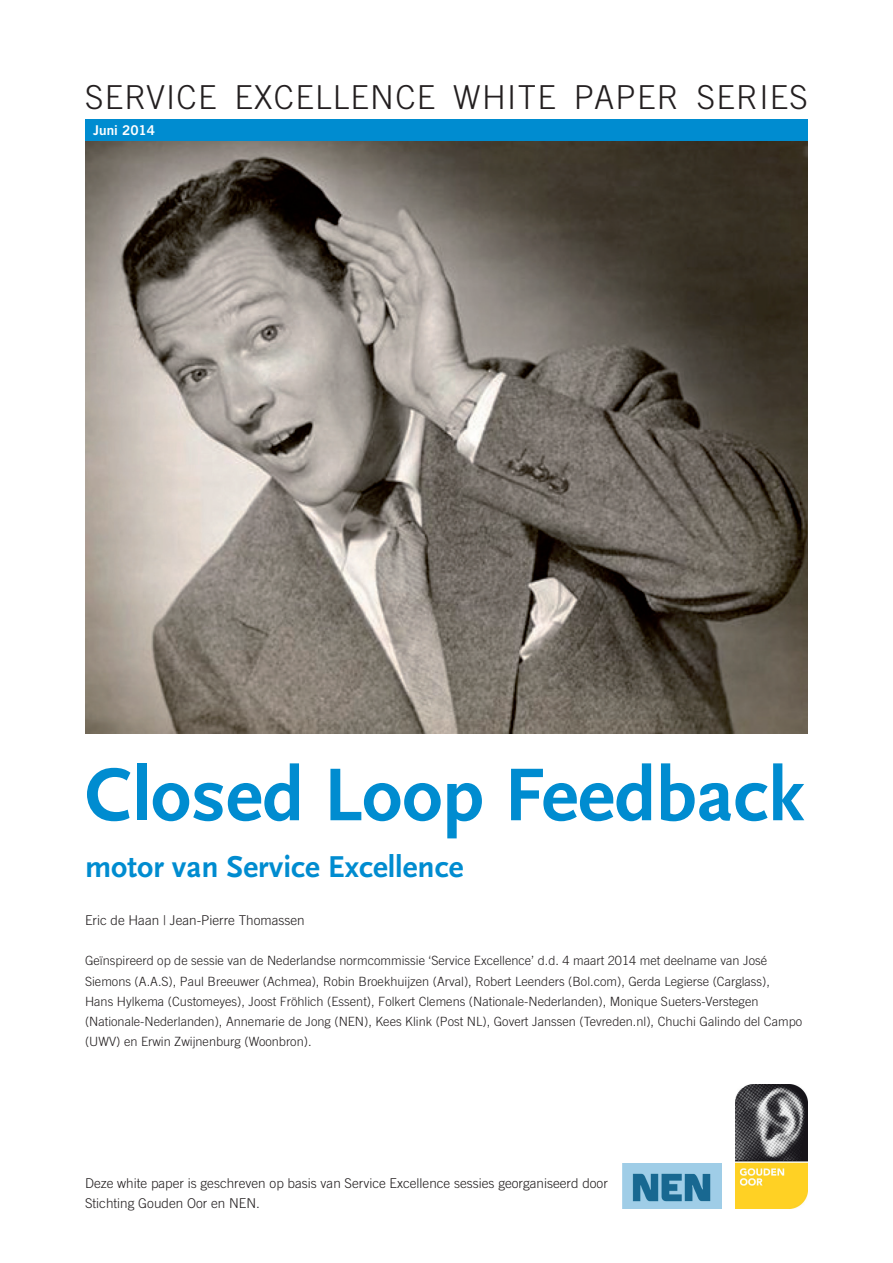
<style>
.page{position:relative;width:893px;height:1263px;background:#fff}
.page>*{position:absolute;margin:0;border:0;box-sizing:border-box;transform-origin:0 0}
.t1{font:700 78px "Scala Sans OT";color:#008cd0}
.t2{font:300 33px "Trade Gothic LT Std";letter-spacing:.04em;color:#231f20}
.t3{font:700 31.5px "Scala Sans OT";color:#008cd0}
.t4{font:300 13.5px/20.2px "Trade Gothic LT Std";color:#231f20}
.t5{font:13.5px "Trade Gothic LT Std Bd 2";color:#fff}
.t6{font:300 12.75px/20.2px "Trade Gothic LT Std";color:#231f20}
</style>
<div class="page">
<img style="left:85px;top:140px;width:723px;height:594px">
<img style="left:735px;top:1084px;width:73px;height:125px">
<img style="left:622px;top:1163px;width:99px;height:46px">
<div style="left:85px;top:119px;width:723px;height:21px;background:#008cd0"></div>
<h2 class="t2" style="left:85px;top:78px;width:724px">SERVICE EXCELLENCE WHITE PAPER SERIES</h2>
<p class="t5" style="left:93px;top:121px;width:63px">Juni 2014</p>
<h1 class="t1" style="left:85px;top:751px;width:721px">Closed Loop Feedback</h1>
<h3 class="t3" style="left:85px;top:848px;width:380px">motor van Service Excellence</h3>
<p class="t4" style="left:85px;top:910px;width:221px">Eric de Haan | Jean-Pierre Thomassen</p>
<p class="t6" style="left:85px;top:950px;width:719px">Geïnspireerd op de sessie van de Nederlandse normcommissie ‘Service Excellence’ d.d. 4 maart 2014 met deelname van José Siemons (A.A.S), Paul Breeuwer (Achmea), Robin Broekhuijzen (Arval), Robert Leenders (Bol.com), Gerda Legierse (Carglass),<br>Hans Hylkema (Customeyes), Joost Fröhlich (Essent), Folkert Clemens (Nationale-Nederlanden), Monique Sueters-Verstegen (Nationale-Nederlanden), Annemarie de Jong (NEN), Kees Klink (Post NL), Govert Janssen (Tevreden.nl), Chuchi Galindo del Campo (UWV) en Erwin Zwijnenburg (Woonbron).</p>
<p class="t4" style="left:85px;top:1173px;width:524px">Deze white paper is geschreven op basis van Service Excellence sessies georganiseerd door<br>Stichting Gouden Oor en NEN.</p>
</div>
